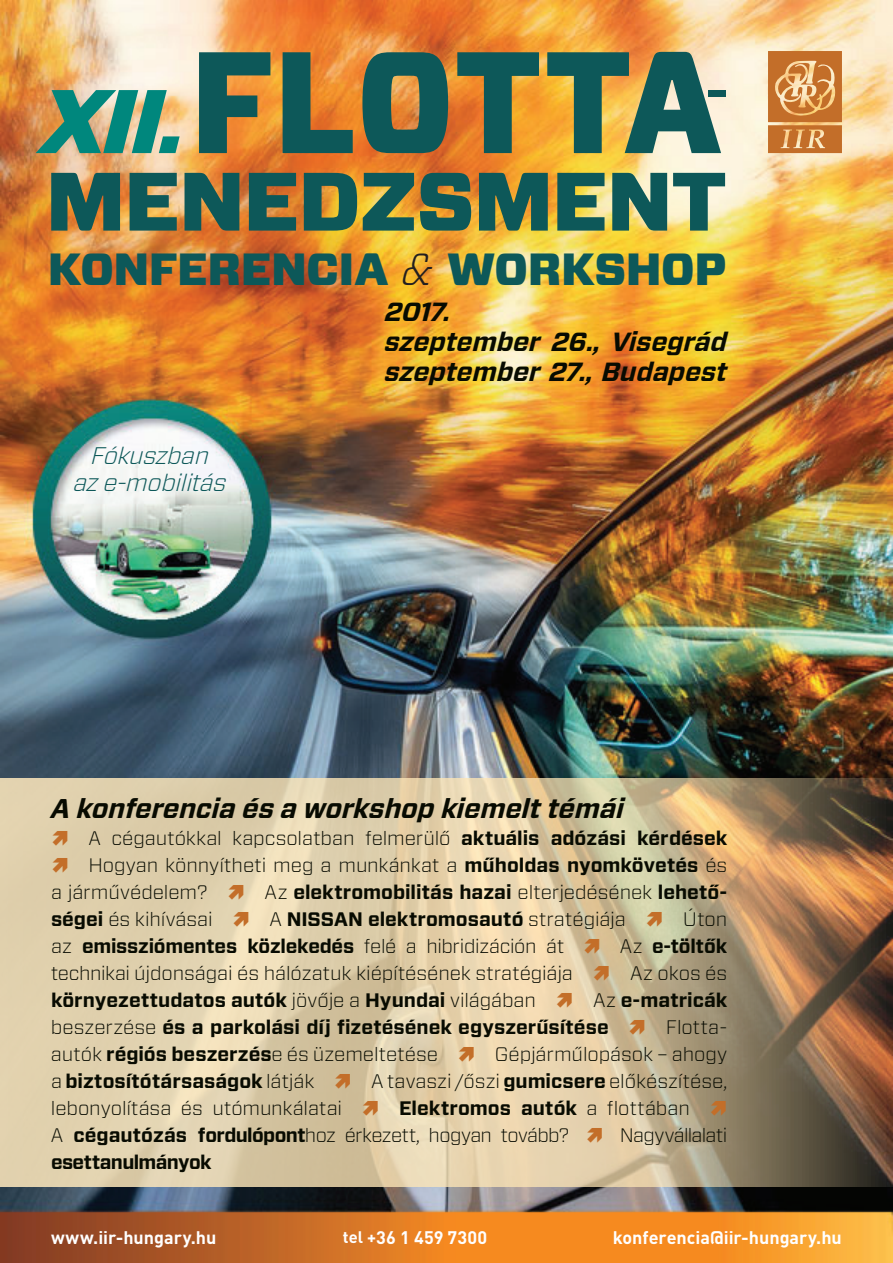
<style>
.page{position:relative;width:893px;height:1263px;background:#fff}
.page>*{position:absolute;margin:0;border:0;box-sizing:border-box;transform-origin:0 0}
.t1{font:900 144px "Vitesse Sans";letter-spacing:.01em;color:#0d5859;scale:.9 1}
.t2{font:900 82.5px "Vitesse Sans";letter-spacing:-.015em;color:#0d5859}
.t3{font:900 45px "Vitesse Sans";letter-spacing:-.01em;color:#0d5859}
.t4{font:italic 700 27px "Vitesse Sans";letter-spacing:-.005em;color:#080b01}
.t5{font:italic 700 26.25px/30px "Vitesse Sans";color:#080b01}
.t6{font:italic 300 24px/27px "Vitesse Sans";letter-spacing:-.01em;color:#0d5859;text-align:center}
.t7{font:700 19.5px/27px "Vitesse Sans";color:#080b01}
.t8{font:300 19.5px "Vitesse Sans";color:#080b01}
.t9{font:700 19.5px "Vitesse Sans";letter-spacing:-.035em;color:#080b01}
.t10{font:300 19.5px "Vitesse Sans";letter-spacing:-.035em;color:#080b01}
.t11{font:700 18px "DIN Pro";color:#fff}
.s1{font-style:italic;font-size:90px;color:#00877d}
.s2{font-weight:300;font-style:italic;color:#231f20}
.s3{font-weight:700}
.s4{font-weight:300}
.s5{font-size:16.5px}
</style>
<div class="page">
<img style="left:0;top:0;width:893px;height:1263px">
<svg style="left:0;top:778px;width:893px;height:408px"></svg>
<div style="left:709px;top:90px;width:17px;height:7px;background:#0d5859"></div>
<svg style="left:768px;top:51px;width:74px;height:102px"></svg>
<svg style="left:53px;top:830px;width:35px;height:15px"></svg>
<svg style="left:53px;top:857px;width:35px;height:15px"></svg>
<svg style="left:208px;top:884px;width:57px;height:16px"></svg>
<svg style="left:213px;top:911px;width:57px;height:16px"></svg>
<svg style="left:626px;top:911px;width:57px;height:16px"></svg>
<svg style="left:564px;top:938px;width:56px;height:15px"></svg>
<svg style="left:573px;top:965px;width:57px;height:15px"></svg>
<svg style="left:536px;top:992px;width:57px;height:15px"></svg>
<svg style="left:609px;top:1019px;width:57px;height:16px"></svg>
<svg style="left:438px;top:1046px;width:57px;height:16px"></svg>
<svg style="left:314px;top:1073px;width:57px;height:16px"></svg>
<svg style="left:342px;top:1100px;width:57px;height:16px"></svg>
<svg style="left:690px;top:1100px;width:57px;height:16px"></svg>
<svg style="left:587px;top:1127px;width:15px;height:15px"></svg>
<h1 class="t1" style="left:41px;top:6px;width:759px"><span class="s1">XII.</span>FLOTTA</h1>
<h2 class="t2" style="left:46px;top:146px;width:682px">MENEDZSMENT</h2>
<h3 class="t3" style="left:48px;top:239px;width:680px">KONFERENCIA <span class="s2">&amp;</span> WORKSHOP</h3>
<p class="t6" style="left:74px;top:441px;width:155px">Fókuszban<br>az e-mobilitás</p>
<h3 class="t5" style="left:385px;top:297px;width:344px">2017.<br>szeptember 26., Visegrád szeptember 27., Budapest</h3>
<h3 class="t4" style="left:51px;top:790px;width:574px">A konferencia és a workshop kiemelt témái</h3>
<p class="t8" style="left:88px;top:824px;width:640px">A cégautókkal kapcsolatban felmerülő <span class="s3">aktuális adózási kérdések</span></p>
<p class="t8" style="left:88px;top:851px;width:640px">Hogyan könnyítheti meg a munkánkat a <span class="s3">műholdas nyomkövetés</span> és</p>
<p class="t8" style="left:51px;top:878px;width:158px">a járművédelem?</p>
<p class="t7" style="left:265px;top:878px;width:464px"><span class="s4">Az</span> elektromobilitás hazai <span class="s4">elterjedésének</span> lehető-</p>
<p class="t8" style="left:51px;top:905px;width:163px"><span class="s3">ségei</span> és kihívásai</p>
<p class="t7" style="left:270px;top:905px;width:358px"><span class="s4">A</span> NISSAN elektromosautó <span class="s4">stratégiája</span></p>
<p class="t8" style="left:683px;top:905px;width:46px">Úton</p>
<p class="t7" style="left:51px;top:932px;width:515px"><span class="s4">az</span> emissziómentes közlekedés <span class="s4">felé a hibridizáción át</span></p>
<p class="t7" style="left:620px;top:932px;width:109px"><span class="s4">Az</span> e-töltők</p>
<p class="t8" style="left:51px;top:959px;width:524px">technikai újdonságai és hálózatuk kiépítésének stratégiája</p>
<p class="t8" style="left:630px;top:959px;width:99px">Az okos és</p>
<p class="t7" style="left:51px;top:986px;width:487px">környezettudatos autók <span class="s4">jövője a</span> Hyundai <span class="s4">világában</span></p>
<p class="t7" style="left:51px;top:986px;width:678px;text-indent:542px"><span class="s4">Az</span> e-matricák <span class="s4">beszerzése</span> és a parkolási díj fizetésének egyszerűsítése</p>
<p class="t8" style="left:666px;top:1013px;width:63px">Flotta-</p>
<p class="t8" style="left:51px;top:1040px;width:388px">autók <span class="s3">régiós beszerzés</span>e és üzemeltetése</p>
<p class="t8" style="left:495px;top:1040px;width:234px">Gépjárműlopások – ahogy</p>
<p class="t7" style="left:51px;top:1067px;width:265px"><span class="s4">a</span> biztosítótársaságok <span class="s4">látják</span></p>
<p class="t8" style="left:371px;top:1067px;width:357px">A tavaszi /őszi <span class="s3">gumicsere</span> előkészítése,</p>
<p class="t8" style="left:51px;top:1094px;width:293px">lebonyolítása és utómunkálatai</p>
<p class="t7" style="left:51px;top:1094px;width:640px;text-indent:348px">Elektromos autók <span class="s4">a flottában<br>A</span> cégautózás fordulópont<span class="s4">hoz érkezett, hogyan tovább?</span></p>
<p class="t10" style="left:620px;top:1121px;width:109px">Nagyvállalati</p>
<p class="t9" style="left:51px;top:1149px;width:162px">esettanulmányok</p>
<p class="t11" style="left:51px;top:1225px;width:167px">www.iir-hungary.hu</p>
<p class="t11" style="left:343px;top:1225px;width:146px"><span class="s5">tel +</span>36 1 459 7300</p>
<p class="t11" style="left:613px;top:1225px;width:231px">konferencia@iir-hungary.hu</p>
</div>
